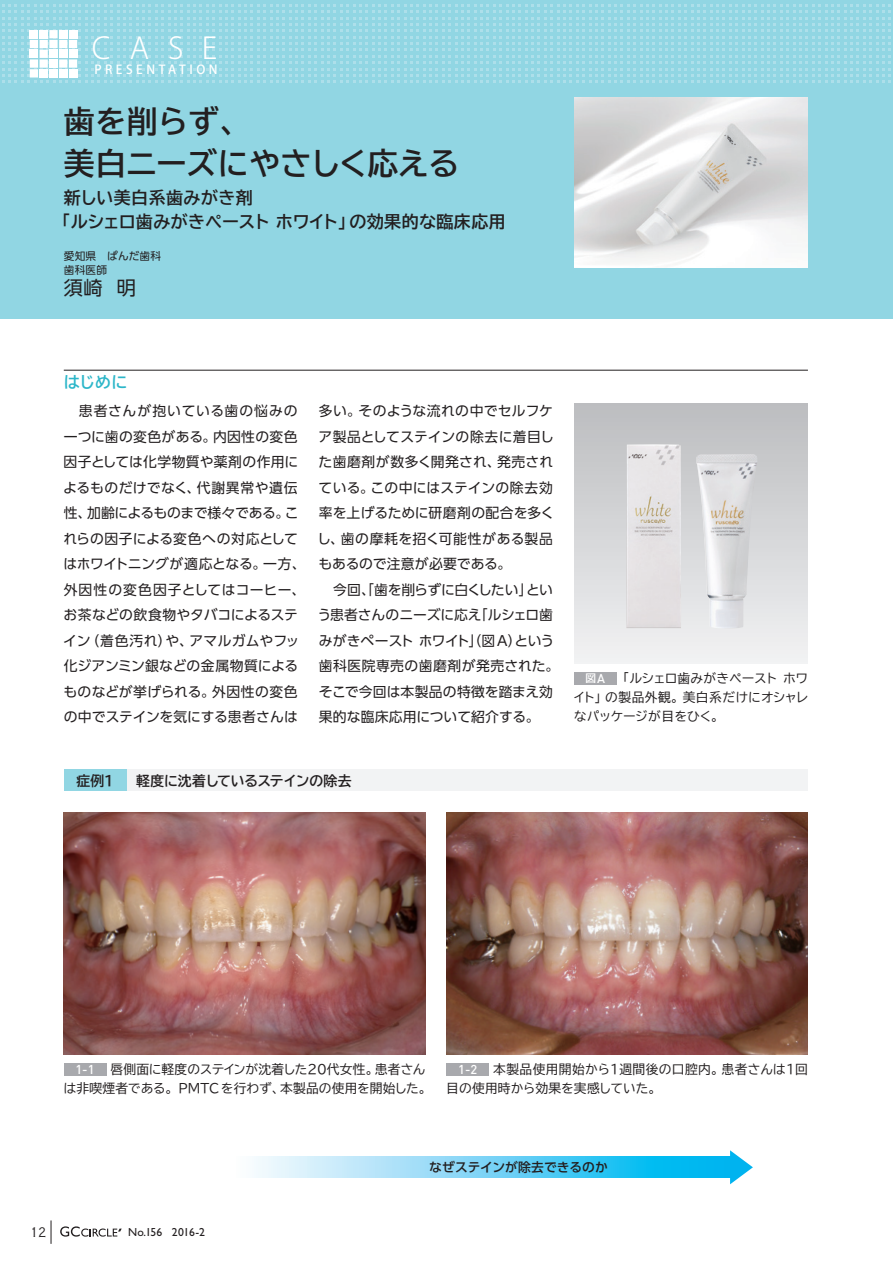
<style>
.page{position:relative;width:893px;height:1263px;background:#fff}
.page>*{position:absolute;margin:0;border:0;box-sizing:border-box;transform-origin:0 0}
.t1{font:700 30.9px/41.4px "TBUD Go Std";letter-spacing:-.005em;color:#231f20}
.t2{font:300 29.7px "Koz Go Pro";color:#fff}
.t3{font:19.2px "UD Shin Go Pr 6 N";color:#231f20}
.t4{font:700 16.95px/23.4px "TBUD Go Std";letter-spacing:.025em;color:#231f20}
.t5{font:700 15.9px "TBUD Go Std";color:#2cb6c9}
.t6{font:13.8px/25.5px "UD Shin Go Pr 6 N";letter-spacing:.01em;color:#231f20}
.t7{font:700 13.8px "TBUD Go Std";letter-spacing:-.025em;color:#231f20}
.t8{font:13.35px "Copperplate Gothic Std 29 AB";color:#231f20}
.t9{font:12.75px/19.2px "TBUD Go Std";letter-spacing:.005em;color:#231f20}
.t10{font:500 12.75px "UD Shin Go Pr 6 N";letter-spacing:-.005em;color:#231f20}
.t11{font:500 12.75px "DINOT";color:#fff}
.t12{font:500 12.3px "Koz Go Pro";letter-spacing:.29em;color:#fff}
.t13{font:11.7px "Gill Sans Std";letter-spacing:-.01em;color:#231f20}
.t14{font:10.65px/13.8px "UD Shin Go Pr 6 N";letter-spacing:.025em;color:#231f20}
.t15{font:700 10.65px "TBUD Go Std";color:#fff}
.s1{font-family:"DINOT";font-weight:500;font-size:12.75px}
</style>
<div class="page">
<div style="left:64px;top:770px;width:64px;height:21px;background:#91d6e3"></div>
<div style="left:128px;top:770px;width:680px;height:21px;background:#f2f3f4"></div>
<div style="left:574px;top:404px;width:234px;height:259px;background:linear-gradient(to bottom,#bcbdbf,#f1f1f3)"></div>
<img style="left:696px;top:454px;width:61px;height:174px">
<img style="left:626px;top:444px;width:55px;height:184px">
<div style="left:0;top:0;width:893px;height:319px;background:#91d6e3"></div>
<svg style="left:2px;top:4px;width:889px;height:79px"></svg>
<div style="left:30px;top:30px;width:8px;height:8px;background:#fff"></div>
<div style="left:40px;top:30px;width:8px;height:8px;background:#fff"></div>
<div style="left:49px;top:30px;width:9px;height:8px;background:#fff"></div>
<div style="left:59px;top:30px;width:8px;height:8px;background:#fff"></div>
<div style="left:69px;top:30px;width:8px;height:8px;background:#fff"></div>
<div style="left:30px;top:40px;width:8px;height:8px;background:#fff"></div>
<div style="left:40px;top:40px;width:8px;height:8px;background:#fff"></div>
<div style="left:49px;top:40px;width:9px;height:8px;background:#fff"></div>
<div style="left:59px;top:40px;width:8px;height:8px;background:#fff"></div>
<div style="left:69px;top:40px;width:8px;height:8px;background:#fff"></div>
<div style="left:30px;top:50px;width:8px;height:8px;background:#fff"></div>
<div style="left:40px;top:50px;width:8px;height:8px;background:#fff"></div>
<div style="left:49px;top:50px;width:9px;height:8px;background:#fff"></div>
<div style="left:59px;top:50px;width:8px;height:8px;background:#fff"></div>
<div style="left:69px;top:50px;width:8px;height:8px;background:#fff"></div>
<div style="left:30px;top:59px;width:8px;height:9px;background:#fff"></div>
<div style="left:40px;top:59px;width:8px;height:9px;background:#fff"></div>
<div style="left:49px;top:59px;width:9px;height:9px;background:#fff"></div>
<div style="left:59px;top:59px;width:8px;height:9px;background:#fff"></div>
<div style="left:69px;top:59px;width:8px;height:9px;background:#fff"></div>
<div style="left:30px;top:69px;width:8px;height:9px;background:#fff"></div>
<div style="left:40px;top:69px;width:8px;height:9px;background:#fff"></div>
<div style="left:49px;top:69px;width:9px;height:9px;background:#fff"></div>
<div style="left:59px;top:69px;width:8px;height:9px;background:#fff"></div>
<div style="left:69px;top:69px;width:8px;height:9px;background:#fff"></div>
<hr style="left:64px;top:370px;width:744px;height:1px;background:#231f20">
<img style="left:574px;top:98px;width:234px;height:170px">
<img style="left:446px;top:812px;width:362px;height:242px">
<img style="left:64px;top:812px;width:361px;height:242px">
<div style="left:64px;top:1063px;width:42px;height:13px;background:#a8a9ad"></div>
<div style="left:574px;top:672px;width:43px;height:13px;background:#a8a9ad"></div>
<div style="left:446px;top:1063px;width:43px;height:13px;background:#a8a9ad"></div>
<svg style="left:254px;top:1157px;width:476px;height:21px"></svg>
<svg style="left:730px;top:1150px;width:23px;height:34px"></svg>
<svg style="left:51px;top:1220px;width:1px;height:24px"></svg>
<svg style="left:60px;top:1226px;width:62px;height:10px"></svg>
<h2 class="t2" style="left:92px;top:29px;width:127px">CASE</h2>
<p class="t12" style="left:94px;top:61px;width:125px">PRESENTATION</p>
<h1 class="t1" style="left:64px;top:102px;width:397px">歯を削らず、<br>美白ニーズにやさしく応える</h1>
<p class="t4" style="left:53px;top:186px;width:454px;text-indent:10px">新しい美白系歯みがき剤<br>「ルシェロ歯みがきペースト ホワイト」の効果的な臨床応用</p>
<p class="t14" style="left:64px;top:249px;width:99px">愛知県　ぱんだ歯科歯科医師</p>
<h3 class="t3" style="left:64px;top:273px;width:74px">須崎 明</h3>
<p class="t5" style="left:64px;top:369px;width:65px">はじめに</p>
<p class="t6" style="left:63px;top:398px;width:244px">　患者さんが抱いている歯の悩みの一つに歯の変色がある。内因性の変色因子としては化学物質や薬剤の作用によるものだけでなく、代謝異常や遺伝性、加齢によるものまで様々である。これらの因子による変色への対応としてはホワイトニングが適応となる。一方、外因性の変色因子としてはコーヒー、お茶などの飲食物やタバコによるステイン（着色汚れ）や、アマルガムやフッ化ジアンミン銀などの金属物質によるものなどが挙げられる。外因性の変色の中でステインを気にする患者さんは</p>
<p class="t6" style="left:317px;top:398px;width:244px">多い。そのような流れの中でセルフケア製品としてステインの除去に着目した歯磨剤が数多く開発され、発売されている。この中にはステインの除去効率を上げるために研磨剤の配合を多くし、歯の摩耗を招く可能性がある製品もあるので注意が必要である。<br>　今回、「歯を削らずに白くしたい」という患者さんのニーズに応え「ルシェロ歯みがきペースト ホワイト」（図 A）という歯科医院専売の歯磨剤が発売された。そこで今回は本製品の特徴を踏まえ効果的な臨床応用について紹介する。</p>
<p class="t7" style="left:77px;top:769px;width:40px">症例1</p>
<p class="t7" style="left:136px;top:769px;width:217px">軽度に沈着しているステインの除去</p>
<p class="t9" style="left:573px;top:668px;width:237px;text-align:justify;text-indent:43px">「ルシェロ歯みがきペースト ホワイト」の製品外観。美白系だけにオシャレなパッケージが目をひく。</p>
<p class="t15" style="left:585px;top:670px;width:21px">図<span class="s1">A</span></p>
<p class="t9" style="left:63px;top:1060px;width:370px;text-indent:47px">唇側面に軽度のステインが沈着した20代女性。患者さんは非喫煙者である。PMTCを行わず、本製品の使用を開始した。</p>
<p class="t11" style="left:76px;top:1061px;width:21px">1-1</p>
<p class="t9" style="left:446px;top:1060px;width:363px;text-indent:47px">本製品使用開始から1週間後の口腔内。患者さんは1回目の使用時から効果を実感していた。</p>
<p class="t11" style="left:458px;top:1061px;width:21px">1-2</p>
<p class="t8" style="left:30px;top:1224px;width:18px">12</p>
<p class="t13" style="left:128px;top:1226px;width:78px">No.156 2016-2</p>
<p class="t10" style="left:429px;top:1157px;width:180px">なぜステインが除去できるのか</p>
</div>
